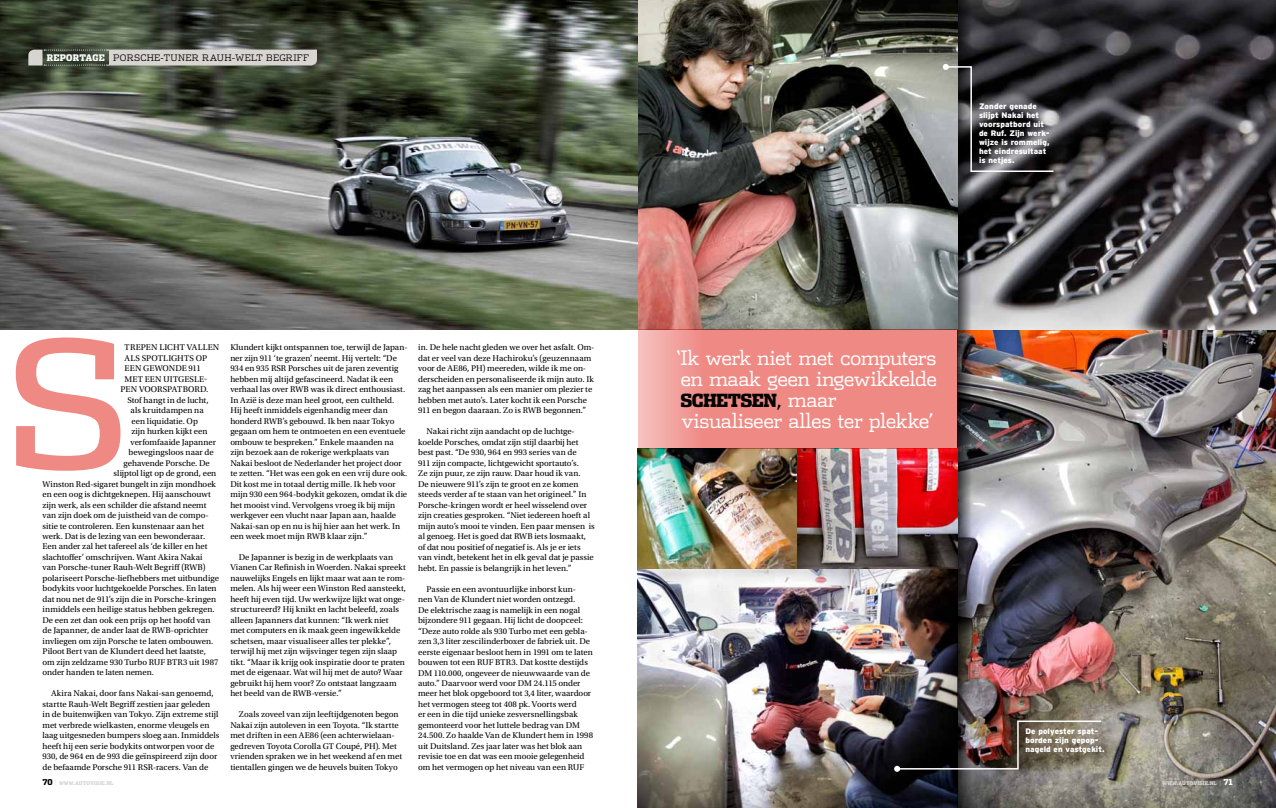
<style>
.page{position:relative;width:1276px;height:808px;background:#fff}
.page>*{position:absolute;margin:0;border:0;box-sizing:border-box;transform-origin:0 0}
.t1{font:300 20px/21px "Dispatch";letter-spacing:-.025em;color:#fff}
.t2{font:900 18px "Dispatch Cond";letter-spacing:-.03em;color:#000}
.t3{font:300 9px "Dispatch";letter-spacing:.03em;color:#000}
.t4{font:900 9px "Dispatch Cond";letter-spacing:.03em;color:#fff}
.t5{font:8.8px/10.5px "Utopia Std";letter-spacing:-.005em;color:#000}
.t6{font:900 8px/9px "Interstate";letter-spacing:.005em;color:#fff}
.t7{font:900 5px "Dispatch Cond";letter-spacing:.01em;color:#d8d4d2}
.s1{font-family:"Dispatch";font-weight:300;font-size:20px}
.s2{font-family:"Dispatch";font-weight:300;font-size:20px;color:#fff}
.s3{font-size:8px;color:#000}
.s4{font-weight:300;font-size:7.2px}
.s5{font-size:8px;color:#fff}
</style>
<div class="page">
<img style="left:971px;top:329px;width:305px;height:479px">
<svg style="left:971px;top:0;width:305px;height:329px;background:#4c4a4d"></svg>
<img style="left:638px;top:568px;width:319px;height:240px">
<svg style="left:957px;top:0;width:14px;height:808px;background:#413c3e"></svg>
<img style="left:638px;top:0;width:319px;height:329px">
<svg style="left:0;top:0;width:638px;height:329px;background:#64695e"></svg>
<img style="left:638px;top:449px;width:159px;height:119px">
<img style="left:797px;top:449px;width:160px;height:119px">
<svg style="left:638px;top:329px;width:319px;height:120px;background:#ed8d88"></svg>
<svg style="left:16px;top:337px;width:104px;height:134px"></svg>
<svg style="left:943px;top:64px;width:112px;height:109px;background:#4d4d4f"></svg>
<img style="left:894px;top:720px;width:208px;height:52px">
<svg style="left:28px;top:50px;width:289px;height:16px;background:#b1b0ab"></svg>
<p class="t4" style="left:47px;top:52px;width:60px">REPORTAGE</p>
<p class="t3" style="left:113px;top:52px;width:197px">Porsche-tuner Rauh-Welt Begriff</p>
<p class="t5" style="left:125px;top:342px;width:7px">trepen</p>
<p class="t5" style="left:159px;top:342px;width:7px">licht</p>
<p class="t5" style="left:187px;top:342px;width:7px">vallen</p>
<p class="t5" style="left:125px;top:353px;width:7px">als</p>
<p class="t5" style="left:142px;top:353px;width:7px">spotlights</p>
<p class="t5" style="left:196px;top:353px;width:7px">op</p>
<p class="t5" style="left:125px;top:363px;width:7px">een</p>
<p class="t5" style="left:143px;top:363px;width:8px">gewonde</p>
<p class="t5" style="left:189px;top:363px;width:14px">911</p>
<p class="t5" style="left:125px;top:374px;width:7px">met</p>
<p class="t5" style="left:145px;top:374px;width:7px">een</p>
<p class="t5" style="left:163px;top:374px;width:7px">uitgesle</p>
<p class="t5" style="left:204px;top:374px;width:5px">-</p>
<p class="t5" style="left:121px;top:384px;width:7px">pen</p>
<p class="t5" style="left:139px;top:384px;width:7px">voorspatbord</p>
<p class="t5" style="left:206px;top:384px;width:4px">.</p>
<p class="t5" style="left:128px;top:395px;width:82px">Stof hangt in de lucht,</p>
<p class="t5" style="left:131px;top:405px;width:75px">als kruitdampen na</p>
<p class="t5" style="left:132px;top:416px;width:68px">een liquidatie. Op</p>
<p class="t5" style="left:132px;top:426px;width:78px">zijn hurken kijkt een</p>
<p class="t5" style="left:131px;top:437px;width:87px">verfomfaaide Japanner</p>
<p class="t5" style="left:129px;top:447px;width:87px">bewegingsloos naar de</p>
<p class="t5" style="left:124px;top:458px;width:88px">gehavende Porsche. De</p>
<p class="t5" style="left:114px;top:468px;width:104px">slijptol ligt op de grond, een</p>
<p class="t5" style="left:43px;top:479px;width:175px">Winston Red-sigaret bungelt in zijn mondhoek</p>
<p class="t5" style="left:43px;top:489px;width:170px">en een oog is dichtgeknepen. Hij aanschouwt</p>
<p class="t5" style="left:43px;top:499px;width:165px">zijn werk, als een schilder die afstand neemt</p>
<p class="t5" style="left:43px;top:510px;width:168px">van zijn doek om de juistheid van de compo-</p>
<p class="t5" style="left:43px;top:520px;width:163px">sitie te controleren. Een kunstenaar aan het</p>
<p class="t5" style="left:43px;top:531px;width:164px">werk. Dat is de lezing van een bewonderaar.</p>
<p class="t5" style="left:43px;top:541px;width:166px">Een ander zal het tafereel als ‘de killer en het</p>
<p class="t5" style="left:43px;top:552px;width:162px">slachtoffer’ omschrijven. Want Akira Nakai</p>
<p class="t5" style="left:43px;top:562px;width:165px">van Porsche-tuner Rauh-Welt Begriff (RWB)</p>
<p class="t5" style="left:43px;top:573px;width:178px">polariseert Porsche-liefhebbers met uitbundige</p>
<p class="t5" style="left:43px;top:583px;width:176px">bodykits voor luchtgekoelde Porsches. En laten</p>
<p class="t5" style="left:43px;top:594px;width:175px">dat nou net de 911’s zijn die in Porsche-kringen</p>
<p class="t5" style="left:43px;top:604px;width:174px">inmiddels een heilige status hebben gekregen.</p>
<p class="t5" style="left:43px;top:615px;width:170px">De een zet dan ook een prijs op het hoofd van</p>
<p class="t5" style="left:43px;top:625px;width:167px">de Japanner, de ander laat de RWB-oprichter</p>
<p class="t5" style="left:43px;top:636px;width:172px">invliegen om zijn Porsche te laten ombouwen.</p>
<p class="t5" style="left:43px;top:646px;width:165px">Piloot Bert van de Klundert deed het laatste,</p>
<p class="t5" style="left:43px;top:657px;width:177px">om zijn zeldzame 930 Turbo RUF BTR3 uit 1987</p>
<p class="t5" style="left:43px;top:667px;width:113px">onder handen te laten nemen.</p>
<p class="t5" style="left:43px;top:688px;width:178px;text-indent:9px">Akira Nakai, door fans Nakai-san genoemd, startte Rauh-Welt Begriff zestien jaar geleden in de buitenwijken van Tokyo. Zijn extreme stijl met verbrede wielkasten, enorme vleugels en laag uitgesneden bumpers sloeg aan. Inmiddels heeft hij een serie bodykits ontworpen voor de 930, de 964 en de 993 die geïnspireerd zijn door de befaamde Porsche 911 RSR-racers. Van de</p>
<p class="t5" style="left:230px;top:342px;width:179px">Klundert kijkt ontspannen toe, terwijl de Japan&shy;ner zijn 911 ‘te grazen’ neemt. Hij vertelt: “De 934 en 935 RSR Porsches uit de jaren zeventig hebben mij altijd gefascineerd. Nadat ik een verhaal las over RWB was ik direct enthousiast.<br>In Azië is deze man heel groot, een cultheld.<br>Hij heeft inmiddels eigenhandig meer dan honderd RWB’s gebouwd. Ik ben naar Tokyo gegaan om hem te ontmoeten en een eventuele ombouw te bespreken.” Enkele maanden na zijn bezoek aan de rokerige werkplaats van Nakai besloot de Nederlander het project door te zetten. “Het was een gok en een vrij dure ook.<br>Dit kost me in totaal dertig mille. Ik heb voor mijn 930 een 964-bodykit gekozen, omdat ik die het mooist vind. Vervolgens vroeg ik bij mijn werkgever een vlucht naar Japan aan, haalde Nakai-san op en nu is hij hier aan het werk. In een week moet mijn RWB klaar zijn.”</p>
<p class="t5" style="left:230px;top:552px;width:177px;text-indent:9px">De Japanner is bezig in de werkplaats van Vianen Car Refinish in Woerden. Nakai spreekt nauwelijks Engels en lijkt maar wat aan te rom&shy;melen. Als hij weer een Winston Red aansteekt, heeft hij even tijd. Uw werkwijze lijkt wat onge&shy;structureerd? Hij knikt en lacht beleefd, zoals alleen Japanners dat kunnen: “Ik werk niet<br>met computers en ik maak geen ingewikkelde schetsen, maar visualiseer alles ter plekke”, terwijl hij met zijn wijsvinger tegen zijn slaap tikt. “Maar ik krijg ook inspiratie door te praten met de eigenaar. Wat wil hij met de auto? Waar gebruikt hij hem voor? Zo ontstaat langzaam het beeld van de RWB-versie.”</p>
<p class="t5" style="left:230px;top:709px;width:173px;text-indent:9px">Zoals zoveel van zijn leeftijdgenoten begon Nakai zijn autoleven in een Toyota. “Ik startte met driften in een AE86 (een achterwielaan&shy;gedreven Toyota Corolla GT Coupé, PH). Met vrienden spraken we in het weekend af en met tientallen gingen we de heuvels buiten Tokyo</p>
<p class="t5" style="left:418px;top:342px;width:178px">in. De hele nacht gleden we over het asfalt. Om&shy;dat er veel van deze Hachiroku’s (geuzennaam voor de AE86, PH) meereden, wilde ik me on&shy;derscheiden en personaliseerde ik mijn auto. Ik zag het aanpassen als een manier om plezier te hebben met auto’s. Later kocht ik een Porsche 911 en begon daaraan. Zo is RWB begonnen.”</p>
<p class="t5" style="left:418px;top:426px;width:178px;text-indent:9px">Nakai richt zijn aandacht op de luchtge&shy;koelde Porsches, omdat zijn stijl daarbij het best past. “De 930, 964 en 993 series van de<br>911 zijn compacte, lichtgewicht sportauto’s.<br>Ze zijn puur, ze zijn rauw. Daar houd ik van.<br>De nieuwere 911’s zijn te groot en ze komen steeds verder af te staan van het origineel.” In Porsche-kringen wordt er heel wisselend over zijn creaties gesproken. “Niet iedereen hoeft al mijn auto’s mooi te vinden. Een paar mensen is al genoeg. Het is goed dat RWB iets losmaakt, of dat nou positief of negatief is. Als je er iets van vindt, betekent het in elk geval dat je passie hebt. En passie is belangrijk in het leven.”</p>
<p class="t5" style="left:418px;top:584px;width:176px;text-indent:9px">Passie en een avontuurlijke inborst kun-<br>nen Van de Klundert niet worden ontzegd.<br>De elektrische zaag is namelijk in een nogal bijzondere 911 gegaan. Hij licht de doopceel: “Deze auto rolde als 930 Turbo met een gebla&shy;zen 3,3 liter zescilinderboxer de fabriek uit. De eerste eigenaar besloot hem in 1991 om te laten bouwen tot een RUF BTR3. Dat kostte destijds DM 110.000, ongeveer de nieuwwaarde van de auto.” Daarvoor werd voor DM 24.115 onder meer het blok opgeboord tot 3,4 liter, waardoor het vermogen steeg tot 408 pk. Voorts werd<br>er een in die tijd unieke zesversnellingsbak gemonteerd voor het luttele bedrag van DM 24.500. Zo haalde Van de Klundert hem in 1998 uit Duitsland. Zes jaar later was het blok aan revisie toe en dat was een mooie gelegenheid om het vermogen op het niveau van een RUF</p>
<p class="t6" style="left:979px;top:102px;width:72px">Zonder genade slijpt Nakai het voorspatbord uit de Ruf. Zijn werk&shy;wijze is rommelig, het eindresultaat is netjes.</p>
<h1 class="t1" style="left:675px;top:347px;width:263px">‘ Ik werk niet met computers en maak geen ingewikkelde</h1>
<h2 class="t2" style="left:680px;top:389px;width:158px">SCHETSEN<span class="s1">,</span> <span class="s2">maar</span></h2>
<h1 class="t1" style="left:681px;top:410px;width:254px">visualiseer alles ter plekke’</h1>
<p class="t6" style="left:1025px;top:726px;width:81px">De polyester spat&shy;borden zijn gepop&shy;nageld en vastgekit.</p>
<p class="t7" style="left:43px;top:780px;width:73px"><span class="s3">70</span> <span class="s4">|</span> WWW.AUTOVISIE.NL</p>
<p class="t7" style="left:1162px;top:780px;width:73px">WWW.AUTOVISIE.NL <span class="s4">|</span> <span class="s5">71</span></p>
</div>
